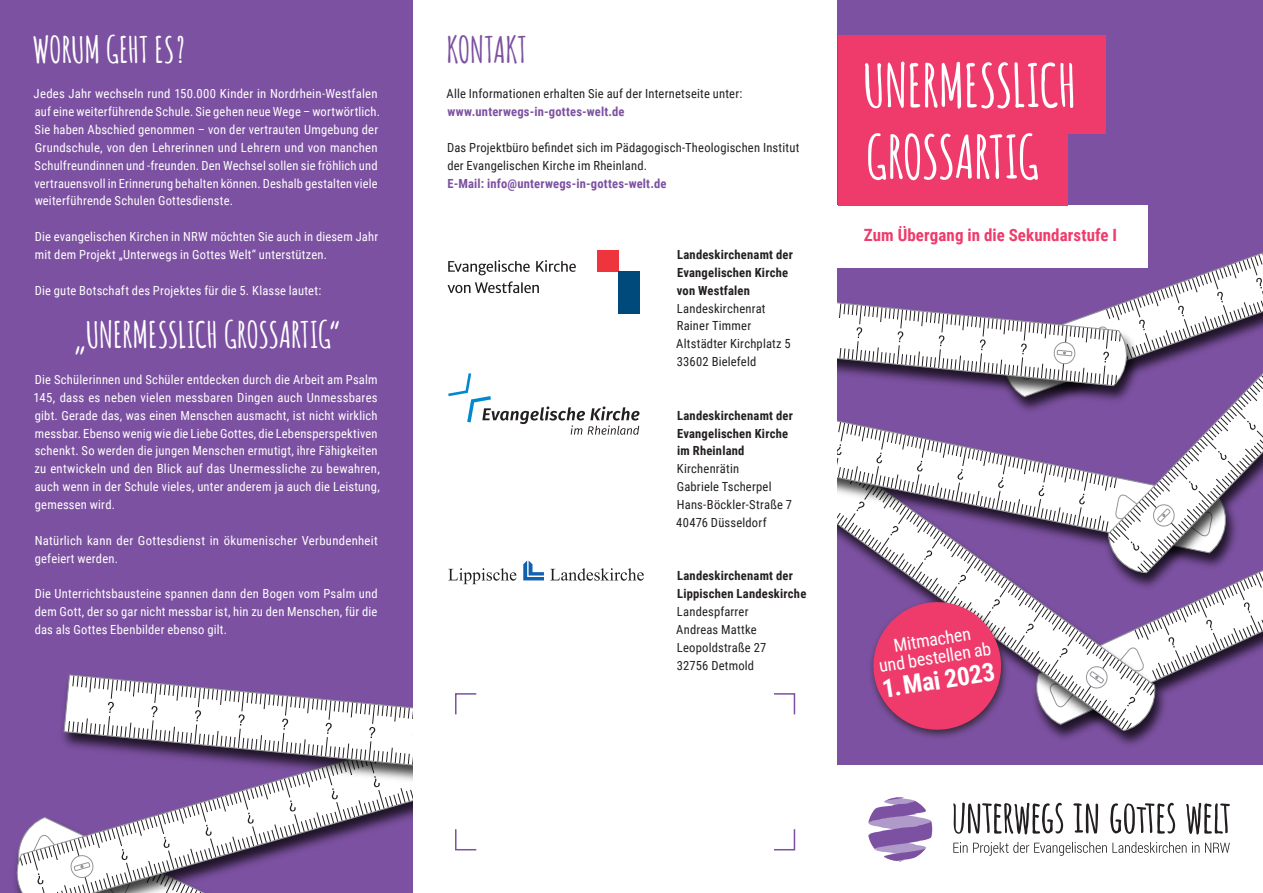
<style>
.page{position:relative;width:1263px;height:893px;background:#fff}
.page>*{position:absolute;margin:0;border:0;box-sizing:border-box;transform-origin:0 0}
.t1{font:700 58.5px/71.4px "Amatic SC";letter-spacing:-.025em;color:#fff}
.t2{font:700 35.7px "Amatic SC";letter-spacing:-.02em;color:#fff}
.t3{font:700 35.7px "Amatic SC";letter-spacing:-.015em;color:#7c51a1}
.t4{font:700 25.5px "Roboto Condensed";color:#fff}
.t5{font:18px/18px "Roboto Condensed";color:#fff;text-align:center}
.t6{font:700 16.95px "Roboto Condensed";letter-spacing:.005em;color:#ef3b6b}
.t7{font:12.6px/17.9px "Roboto Condensed";letter-spacing:.015em;color:#fff}
.t8{font:12.6px/17.9px "Roboto Condensed";letter-spacing:.015em;color:#231f20}
.t9{font:700 12.6px/17.9px "Roboto Condensed";letter-spacing:.015em;color:#231f20}
.t10{font:700 12.6px "Roboto Condensed";letter-spacing:.015em;color:#7c51a1}
</style>
<div class="page">
<div style="left:838px;top:0;width:425px;height:765px;background:#7c51a1"></div>
<div style="left:0;top:0;width:412px;height:893px;background:#7c51a1"></div>
<svg style="left:17px;top:674px;width:396px;height:219px"></svg>
<svg style="left:953px;top:842px;width:277px;height:14px"></svg>
<svg style="left:953px;top:803px;width:277px;height:31px"></svg>
<svg style="left:868px;top:797px;width:64px;height:64px"></svg>
<svg style="left:523px;top:560px;width:21px;height:20px"></svg>
<svg style="left:448px;top:568px;width:68px;height:16px"></svg>
<svg style="left:550px;top:568px;width:94px;height:13px"></svg>
<svg style="left:455px;top:693px;width:22px;height:22px"></svg>
<svg style="left:774px;top:693px;width:22px;height:22px"></svg>
<svg style="left:774px;top:829px;width:22px;height:22px"></svg>
<svg style="left:455px;top:829px;width:22px;height:22px"></svg>
<svg style="left:447px;top:260px;width:129px;height:33px"></svg>
<div style="left:597px;top:250px;width:21px;height:22px;background:#ee343d"></div>
<div style="left:618px;top:272px;width:21px;height:42px;background:#00497b"></div>
<svg style="left:448px;top:373px;width:191px;height:62px"></svg>
<div style="left:868px;top:598px;width:142px;height:141px;background:#231f20;opacity:.75"></div>
<svg style="left:838px;top:252px;width:425px;height:482px"></svg>
<div style="left:838px;top:205px;width:310px;height:63px;background:#fff"></div>
<div style="left:838px;top:36px;width:268px;height:98px;background:#ef3b6b"></div>
<div style="left:838px;top:116px;width:229px;height:89px;background:#ef3b6b"></div>
<h2 class="t2" style="left:32px;top:22px;width:154px">WORUM GEHT ES?</h2>
<p class="t7" style="left:34px;top:84px;width:348px">Jedes Jahr wechseln rund 150.000 Kinder in Nordrhein-Westfalen auf eine weiterführende Schule. Sie gehen neue Wege – wortwörtlich.<br>Sie haben Abschied genommen – von der vertrauten Umgebung der Grundschule, von den Lehrerinnen und Lehrern und von manchen Schulfreundinnen und -freunden. Den Wechsel sollen sie fröhlich und vertrauensvoll in Erinnerung behalten können. Deshalb gestalten viele weiterführende Schulen Gottesdienste.</p>
<p class="t7" style="left:35px;top:227px;width:345px">Die evangelischen Kirchen in NRW möchten Sie auch in diesem Jahr mit dem Projekt „Unterwegs in Gottes Welt“ unterstützen.</p>
<p class="t7" style="left:35px;top:281px;width:288px">Die gute Botschaft des Projektes für die 5. Klasse lautet:</p>
<h2 class="t2" style="left:74px;top:308px;width:269px">„UNERMESSLICH GROSSARTIG“</h2>
<p class="t7" style="left:34px;top:370px;width:348px">Die Schülerinnen und Schüler entdecken durch die Arbeit am Psalm 145, dass es neben vielen messbaren Dingen auch Unmessbares gibt. Gerade das, was einen Menschen ausmacht, ist nicht wirklich messbar. Ebenso wenig wie die Liebe Gottes, die Lebensperspektiven schenkt. So werden die jungen Menschen ermutigt, ihre Fähigkeiten zu entwickeln und den Blick auf das Unermessliche zu bewahren, auch wenn in der Schule vieles, unter anderem ja auch die Leistung, gemessen wird.</p>
<p class="t7" style="left:35px;top:531px;width:345px">Natürlich kann der Gottesdienst in ökumenischer Verbundenheit gefeiert werden.</p>
<p class="t7" style="left:35px;top:584px;width:344px;text-align:justify">Die Unterrichtsbausteine spannen dann den Bogen vom Psalm und dem Gott, der so gar nicht messbar ist, hin zu den Menschen, für die das als Gottes Ebenbilder ebenso gilt.</p>
<h2 class="t3" style="left:446px;top:22px;width:83px">KONTAKT</h2>
<p class="t8" style="left:447px;top:84px;width:297px">Alle Informationen erhalten Sie auf der Internetseite unter:</p>
<p class="t10" style="left:447px;top:103px;width:179px">www.unterwegs-in-gottes-welt.de</p>
<p class="t8" style="left:447px;top:138px;width:354px">Das Projektbüro befindet sich im Pädagogisch-Theologischen Institut der Evangelischen Kirche im Rheinland.</p>
<p class="t10" style="left:447px;top:174px;width:221px">E-Mail: info@unterwegs-in-gottes-welt.de</p>
<p class="t9" style="left:677px;top:245px;width:117px">Landeskirchenamt der<br>Evangelischen Kirche von Westfalen</p>
<p class="t8" style="left:676px;top:299px;width:116px">Landeskirchenrat<br>Rainer Timmer<br>Altstädter Kirchplatz 5<br>33602 Bielefeld</p>
<p class="t9" style="left:677px;top:406px;width:117px">Landeskirchenamt der<br>Evangelischen Kirche im Rheinland</p>
<p class="t8" style="left:676px;top:459px;width:117px">Kirchenrätin<br>Gabriele Tscherpel<br>Hans-Böckler-Straße 7<br>40476 Düsseldorf</p>
<p class="t9" style="left:677px;top:567px;width:131px">Landeskirchenamt der<br>Lippischen Landeskirche</p>
<p class="t8" style="left:676px;top:602px;width:92px">Landespfarrer<br>Andreas Mattke<br>Leopoldstraße 27<br>32756 Detmold</p>
<h1 class="t1" style="left:862px;top:46px;width:216px">UNERMESSLICH<br>GROSSARTIG</h1>
<h3 class="t6" style="left:864px;top:223px;width:255px">Zum Übergang in die Sekundarstufe I</h3>
<h3 class="t5" style="left:875px;top:639px;width:115px;rotate:-9deg">Mitmachen<br>und bestellen ab</h3>
<h3 class="t4" style="left:880px;top:671px;width:115px;rotate:-9deg">1. Mai 2023</h3>
</div>
